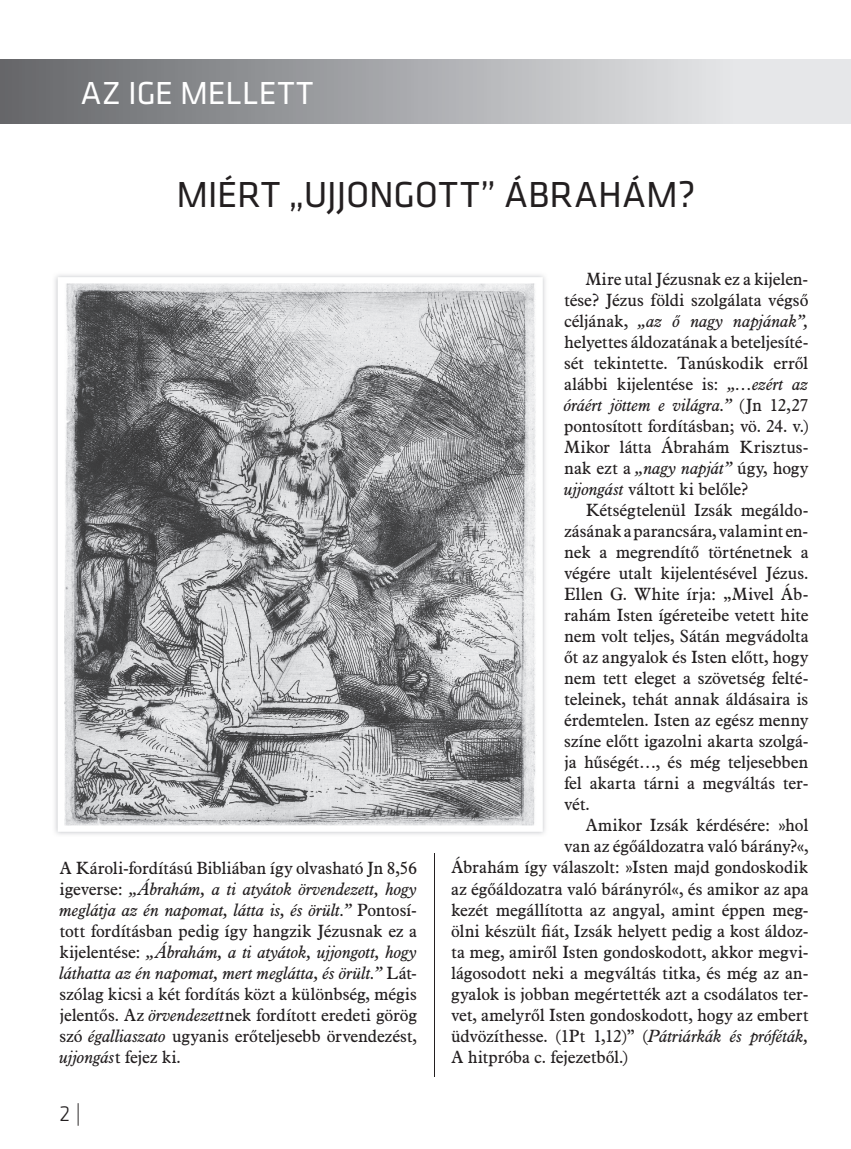
<style>
.page{position:relative;width:851px;height:1149px;background:#fff}
.page>*{position:absolute;margin:0;border:0;box-sizing:border-box;transform-origin:0 0}
.t1{font:37.5px "Klavika CH";color:#231f20}
.t2{font:33px "Klavika CH";letter-spacing:.005em;color:#fff}
.t3{font:300 22.5px "Klavika CH";color:#231f20}
.t4{font:17.25px/21px "Aldine 721 BT";letter-spacing:-.005em;color:#231f20;text-align:justify}
.s1{font-style:italic}
</style>
<div class="page">
<hr style="left:434px;top:852px;width:1px;height:224px;background:#231f20">
<hr style="left:850px;top:60px;width:1px;height:63px;background:#e6e7e9">
<div style="left:0;top:60px;width:850px;height:63px;background:linear-gradient(to right,#65676b,#f4f5f7)"></div>
<img style="left:55px;top:275px;width:490px;height:560px">
<svg style="left:58px;top:277px;width:484px;height:554px"></svg>
<h2 class="t2" style="left:81px;top:71px;width:234px">AZ IGE MELLETT</h2>
<h1 class="t1" style="left:176px;top:170px;width:520px">MIÉRT „UJJONGOTT” ÁBRAHÁM?</h1>
<p class="t4" style="left:60px;top:856px;width:359px">A Károli-fordítású Bibliában így olvasható Jn 8,56 igeverse: <span class="s1">„Ábrahám, a ti atyátok örvendezett, hogy meglátja az én napomat, látta is, és örült.”</span> Pontosí&shy;tott fordításban pedig így hangzik Jézusnak ez a kijelentése: <span class="s1">„Ábrahám, a ti atyátok, ujjongott, hogy láthatta az én napomat, mert meglátta, és örült.”</span> Lát&shy;szólag kicsi a két fordítás közt a különbség, mégis jelentős. Az <span class="s1">örvendezett</span>nek fordított eredeti görög szó <span class="s1">égalliaszato</span> ugyanis erőteljesebb örvendezést, <span class="s1">ujjongás</span>t fejez ki.</p>
<h3 class="t3" style="left:60px;top:1099px;width:23px">2 |</h3>
<p class="t4" style="left:564px;top:268px;width:246px;text-indent:21px">Mire utal Jézusnak ez a kijelen&shy;tése? Jézus földi szolgálata végső céljának, <span class="s1">„az ő nagy napjának”, </span>helyettes áldozatának a beteljesíté&shy;sét tekintette. Tanúskodik erről alábbi kijelentése is: <span class="s1">„…ezért az óráért jöttem e világra.”</span> (Jn 12,27 pontosított fordításban; vö. 24. v.)<br>Mikor látta Ábrahám Krisztus&shy;nak ezt a <span class="s1">„nagy napját”</span> úgy, hogy <span class="s1">ujjongást</span> váltott ki belőle?</p>
<p class="t4" style="left:564px;top:499px;width:246px;text-indent:21px">Kétségtelenül Izsák megáldo&shy;zásának a parancsára, valamint en - nek a megrendítő történetnek a végére utalt kijelentésével Jézus.<br>Ellen G. White írja: „Mivel Áb&shy;rahám Isten ígéreteibe vetett hite nem volt teljes, Sátán megvádolta őt az angyalok és Isten előtt, hogy nem tett eleget a szövetség felté&shy;teleinek, tehát annak áldásaira is érdemtelen. Isten az egész menny színe előtt igazolni akarta szolgá&shy;ja hűségét…, és még teljesebben fel akarta tárni a megváltás ter&shy;vét.</p>
<p class="t4" style="left:585px;top:814px;width:224px">Amikor Izsák kérdésére: »hol</p>
<p class="t4" style="left:564px;top:835px;width:246px">van az égőáldozatra való bárány?«,</p>
<p class="t4" style="left:451px;top:856px;width:359px">Ábrahám így válaszolt: »Isten majd gondoskodik</p>
<p class="t4" style="left:451px;top:877px;width:359px">az égőáldozatra való bárányról«, és amikor az apa</p>
<p class="t4" style="left:451px;top:898px;width:359px">kezét megállította az angyal, amint éppen meg-</p>
<p class="t4" style="left:451px;top:919px;width:359px">ölni készült fiát, Izsák helyett pedig a kost áldoz-</p>
<p class="t4" style="left:451px;top:940px;width:359px">ta meg, amiről Isten gondoskodott, akkor megvi-</p>
<p class="t4" style="left:451px;top:961px;width:359px">lágosodott neki a megváltás titka, és még az an-</p>
<p class="t4" style="left:451px;top:982px;width:359px">gyalok is jobban megértették azt a csodálatos ter-</p>
<p class="t4" style="left:451px;top:1003px;width:359px">vet, amelyről Isten gondoskodott, hogy az embert</p>
<p class="t4" style="left:451px;top:1024px;width:359px">üdvözíthesse. (1Pt 1,12)” (<span class="s1">Pátriárkák és próféták,</span></p>
<p class="t4" style="left:451px;top:1045px;width:178px">A hitpróba c. fejezetből.)</p>
</div>
